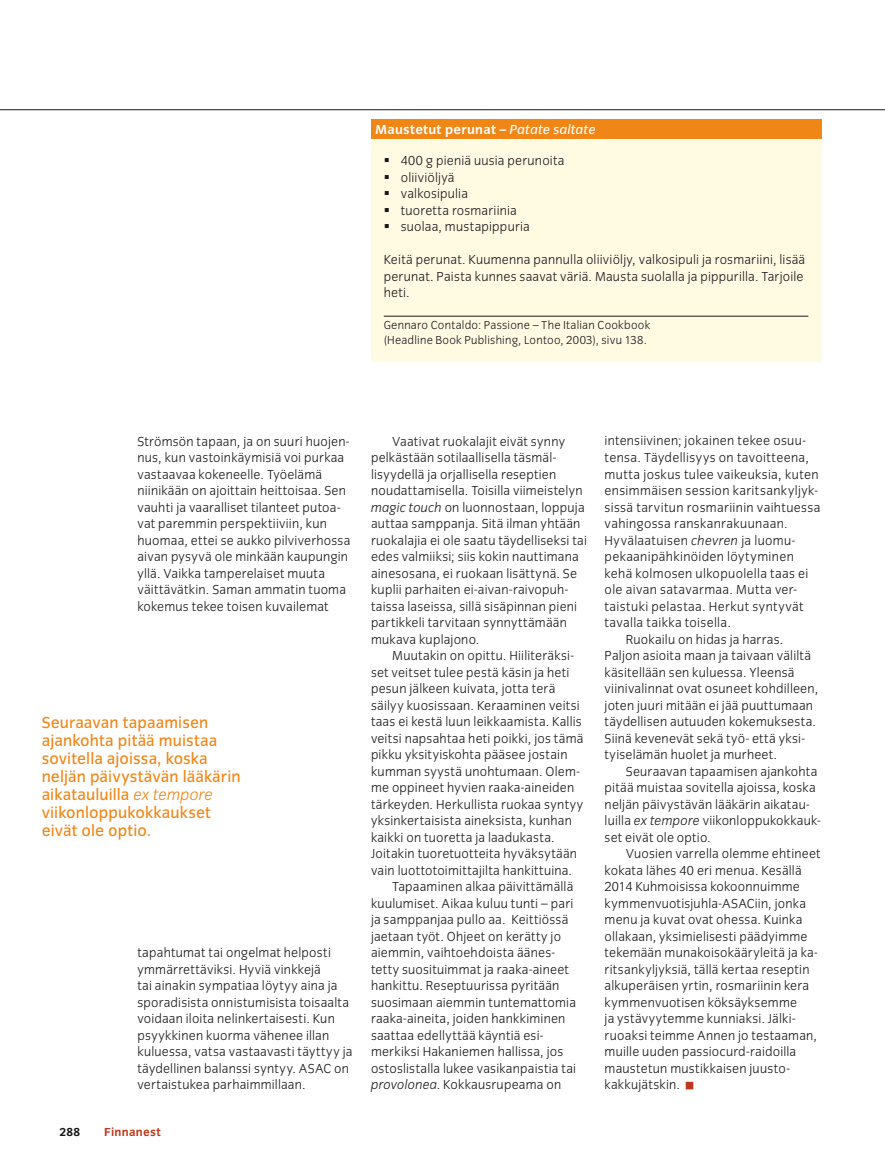
<style>
.page{position:relative;width:885px;height:1174px;background:#fff}
.page>*{position:absolute;margin:0;border:0;box-sizing:border-box;transform-origin:0 0}
.t1{font:16.5px/18px "Congress Sans";letter-spacing:.005em;color:#f08616}
.t2{font:300 13.5px/16.5px "Congress Sans";letter-spacing:.015em;color:#1a171b}
.t3{font:700 13.5px "Congress Sans";letter-spacing:.02em;color:#fff}
.t4{font:300 12px/15px "Congress Sans";letter-spacing:.02em;color:#1a171b}
.t5{font:700 12px "Congress Sans";letter-spacing:.02em;color:#be371b}
.t6{font:700 12px "Congress Sans";color:#1a171b}
.s1{font-weight:400;font-style:italic}
.s2{font-weight:300;font-style:italic}
.s3{font-style:italic}
</style>
<div class="page">
<hr style="left:0;top:109px;width:884px;height:1px;background:#1a171b">
<div style="left:371px;top:136px;width:450px;height:225px;background:#fffbe3"></div>
<hr style="left:384px;top:316px;width:424px;height:1px;background:#1a171b">
<div style="left:371px;top:119px;width:450px;height:19px;background:#f08616"></div>
<p class="t3" style="left:375px;top:122px;width:222px">Maustetut perunat – <span class="s1">Patate saltate</span></p>
<p class="t2" style="left:401px;top:152px;width:165px">400 g pieniä uusia perunoita oliiviöljyä<br>valkosipulia<br>tuoretta rosmariinia<br>suolaa, mustapippuria</p>
<p class="t2" style="left:384px;top:251px;width:423px">Keitä perunat. Kuumenna pannulla oliiviöljy, valkosipuli ja rosmariini, lisää perunat. Paista kunnes saavat väriä. Mausta suolalla ja pippurilla. Tarjoile heti.</p>
<p class="t4" style="left:384px;top:318px;width:268px">Gennaro Contaldo: Passione – The Italian Cookbook (Headline Book Publishing, Lontoo, 2003), sivu 138.</p>
<p class="t2" style="left:137px;top:433px;width:214px">Strömsön tapaan, ja on suuri huojen&shy;nus, kun vastoinkäymisiä voi purkaa vastaavaa kokeneelle. Työelämä niinikään on ajoittain heittoisaa. Sen vauhti ja vaaralliset tilanteet putoa&shy;vat paremmin perspektiiviin, kun huomaa, ettei se aukko pilviverhossa aivan pysyvä ole minkään kaupungin yllä. Vaikka tamperelaiset muuta väittävätkin. Saman ammatin tuoma kokemus tekee toisen kuvailemat</p>
<p class="t1" style="left:42px;top:713px;width:200px">Seuraavan tapaamisen ajankohta pitää muistaa sovitella ajoissa, koska neljän päivystävän lääkärin aikatauluilla <span class="s2">ex tempore </span>viikonloppukokkaukset eivät ole optio.</p>
<p class="t2" style="left:137px;top:944px;width:216px">tapahtumat tai ongelmat helposti ymmärrettäviksi. Hyviä vinkkejä<br>tai ainakin sympatiaa löytyy aina ja sporadisista onnistumisista toisaalta voidaan iloita nelinkertaisesti. Kun psyykkinen kuorma vähenee illan kuluessa, vatsa vastaavasti täyttyy ja täydellinen balanssi syntyy. ASAC on vertaistukea parhaimmillaan.</p>
<p class="t6" style="left:60px;top:1125px;width:22px">288</p>
<p class="t5" style="left:104px;top:1125px;width:58px">Finnanest</p>
<p class="t2" style="left:371px;top:433px;width:217px;text-indent:21px">Vaativat ruokalajit eivät synny pelkästään sotilaallisella täsmäl&shy;lisyydellä ja orjallisella reseptien noudattamisella. Toisilla viimeistelyn <span class="s3">magic touch</span> on luonnostaan, loppuja auttaa samppanja. Sitä ilman yhtään ruokalajia ei ole saatu täydelliseksi tai edes valmiiksi; siis kokin nauttimana ainesosana, ei ruokaan lisättynä. Se kuplii parhaiten ei-aivan-raivopuh&shy;taissa laseissa, sillä sisäpinnan pieni partikkeli tarvitaan synnyttämään mukava kuplajono.</p>
<p class="t2" style="left:392px;top:647px;width:183px">Muutakin on opittu. Hiiliteräksi-</p>
<p class="t2" style="left:371px;top:664px;width:200px">set veitset tulee pestä käsin ja heti</p>
<p class="t2" style="left:371px;top:680px;width:186px">pesun jälkeen kuivata, jotta terä</p>
<p class="t2" style="left:371px;top:697px;width:210px">säilyy kuosissaan. Keraaminen veitsi</p>
<p class="t2" style="left:371px;top:713px;width:212px">taas ei kestä luun leikkaamista. Kallis</p>
<p class="t2" style="left:371px;top:730px;width:214px">veitsi napsahtaa heti poikki, jos tämä</p>
<p class="t2" style="left:371px;top:746px;width:198px">pikku yksityiskohta pääsee jostain</p>
<p class="t2" style="left:371px;top:763px;width:210px">kumman syystä unohtumaan. Olem-</p>
<p class="t2" style="left:371px;top:779px;width:205px">me oppineet hyvien raaka-aineiden</p>
<p class="t2" style="left:371px;top:796px;width:214px">tärkeyden. Herkullista ruokaa syntyy</p>
<p class="t2" style="left:371px;top:812px;width:202px">yksinkertaisista aineksista, kunhan</p>
<p class="t2" style="left:371px;top:829px;width:185px">kaikki on tuoretta ja laadukasta.</p>
<p class="t2" style="left:371px;top:845px;width:207px">Joitakin tuoretuotteita hyväksytään</p>
<p class="t2" style="left:371px;top:862px;width:203px">vain luottotoimittajilta hankittuina.</p>
<p class="t2" style="left:392px;top:878px;width:182px">Tapaaminen alkaa päivittämällä</p>
<p class="t2" style="left:371px;top:895px;width:204px">kuulumiset. Aikaa kuluu tunti – pari</p>
<p class="t2" style="left:371px;top:911px;width:199px">ja samppanjaa pullo aa. Keittiössä</p>
<p class="t2" style="left:371px;top:928px;width:191px">jaetaan työt. Ohjeet on kerätty jo</p>
<p class="t2" style="left:371px;top:944px;width:185px">aiemmin, vaihtoehdoista äänes-</p>
<p class="t2" style="left:371px;top:961px;width:199px">tetty suosituimmat ja raaka-aineet</p>
<p class="t2" style="left:371px;top:977px;width:190px">hankittu. Reseptuurissa pyritään</p>
<p class="t2" style="left:371px;top:994px;width:206px">suosimaan aiemmin tuntemattomia</p>
<p class="t2" style="left:371px;top:1010px;width:196px">raaka-aineita, joiden hankkiminen</p>
<p class="t2" style="left:371px;top:1027px;width:174px">saattaa edellyttää käyntiä esi-</p>
<p class="t2" style="left:371px;top:1043px;width:194px">merkiksi Hakaniemen hallissa, jos</p>
<p class="t2" style="left:371px;top:1060px;width:207px">ostoslistalla lukee vasikanpaistia tai</p>
<p class="t2" style="left:371px;top:1076px;width:192px"><span class="s3">provolonea</span>. Kokkausrupeama on</p>
<p class="t2" style="left:604px;top:433px;width:203px">intensiivinen; jokainen tekee osuu-</p>
<p class="t2" style="left:604px;top:449px;width:206px">tensa. Täydellisyys on tavoitteena,</p>
<p class="t2" style="left:604px;top:466px;width:215px">mutta joskus tulee vaikeuksia, kuten</p>
<p class="t2" style="left:604px;top:482px;width:215px">ensimmäisen session karitsankyljyk-</p>
<p class="t2" style="left:604px;top:499px;width:217px">sissä tarvitun rosmariinin vaihtuessa</p>
<p class="t2" style="left:604px;top:515px;width:184px">vahingossa ranskanrakuunaan.</p>
<p class="t2" style="left:604px;top:532px;width:192px">Hyvälaatuisen <span class="s3">chevren</span> ja luomu-</p>
<p class="t2" style="left:604px;top:548px;width:191px">pekaanipähkinöiden löytyminen</p>
<p class="t2" style="left:604px;top:565px;width:205px">kehä kolmosen ulkopuolella taas ei</p>
<p class="t2" style="left:604px;top:581px;width:194px">ole aivan satavarmaa. Mutta ver-</p>
<p class="t2" style="left:604px;top:598px;width:200px">taistuki pelastaa. Herkut syntyvät</p>
<p class="t2" style="left:604px;top:614px;width:128px">tavalla taikka toisella.</p>
<p class="t2" style="left:625px;top:631px;width:159px">Ruokailu on hidas ja harras.</p>
<p class="t2" style="left:604px;top:647px;width:208px">Paljon asioita maan ja taivaan väliltä</p>
<p class="t2" style="left:604px;top:664px;width:191px">käsitellään sen kuluessa. Yleensä</p>
<p class="t2" style="left:604px;top:680px;width:215px">viinivalinnat ovat osuneet kohdilleen,</p>
<p class="t2" style="left:604px;top:697px;width:210px">joten juuri mitään ei jää puuttumaan</p>
<p class="t2" style="left:604px;top:713px;width:213px">täydellisen autuuden kokemuksesta.</p>
<p class="t2" style="left:604px;top:730px;width:202px">Siinä kevenevät sekä työ- että yksi-</p>
<p class="t2" style="left:604px;top:746px;width:174px">tyiselämän huolet ja murheet.</p>
<p class="t2" style="left:625px;top:763px;width:193px">Seuraavan tapaamisen ajankohta</p>
<p class="t2" style="left:604px;top:779px;width:212px">pitää muistaa sovitella ajoissa, koska</p>
<p class="t2" style="left:604px;top:796px;width:207px">neljän päivystävän lääkärin aikatau-</p>
<p class="t2" style="left:604px;top:812px;width:217px">luilla <span class="s3">ex tempore</span> viikonloppukokkauk-</p>
<p class="t2" style="left:604px;top:829px;width:108px">set eivät ole optio.</p>
<p class="t2" style="left:625px;top:845px;width:196px">Vuosien varrella olemme ehtineet</p>
<p class="t2" style="left:604px;top:862px;width:198px">kokata lähes 40 eri menua. Kesällä</p>
<p class="t2" style="left:604px;top:878px;width:197px">2014 Kuhmoisissa kokoonnuimme</p>
<p class="t2" style="left:604px;top:895px;width:203px">kymmenvuotisjuhla-ASACiin, jonka</p>
<p class="t2" style="left:604px;top:911px;width:199px">menu ja kuvat ovat ohessa. Kuinka</p>
<p class="t2" style="left:604px;top:928px;width:204px">ollakaan, yksimielisesti päädyimme</p>
<p class="t2" style="left:604px;top:944px;width:215px">tekemään munakoisokääryleitä ja ka-</p>
<p class="t2" style="left:604px;top:961px;width:206px">ritsankyljyksiä, tällä kertaa reseptin</p>
<p class="t2" style="left:604px;top:977px;width:206px">alkuperäisen yrtin, rosmariinin kera</p>
<p class="t2" style="left:604px;top:994px;width:194px">kymmenvuotisen köksäyksemme</p>
<p class="t2" style="left:604px;top:1010px;width:192px">ja ystävyytemme kunniaksi. Jälki-</p>
<p class="t2" style="left:604px;top:1027px;width:214px">ruoaksi teimme Annen jo testaaman,</p>
<p class="t2" style="left:604px;top:1043px;width:193px">muille uuden passiocurd-raidoilla</p>
<p class="t2" style="left:604px;top:1060px;width:186px">maustetun mustikkaisen juusto-</p>
<p class="t2" style="left:604px;top:1076px;width:77px">kakkujätskin.</p>
</div>
